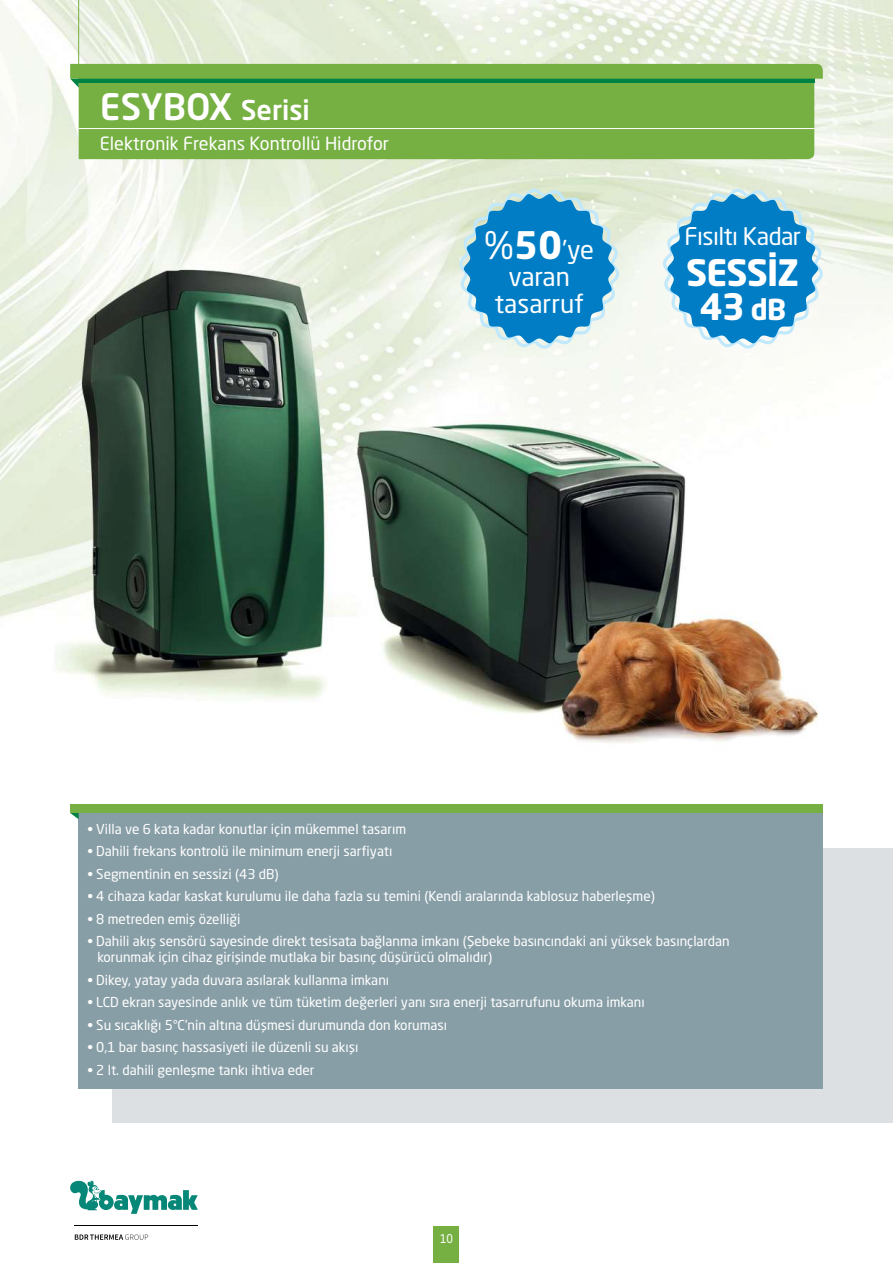
<style>
.page{position:relative;width:893px;height:1263px;background:#fff}
.page>*{position:absolute;margin:0;border:0;box-sizing:border-box;transform-origin:0 0}
.t1{font:500 36px "Neo Sans W1 G";color:#fff}
.t2{font:700 36px/34.5px "Neo Sans W1 G";letter-spacing:-.025em;color:#fff;text-align:center}
.t3{font:25.5px/27px "Neo Sans W1 G";color:#fff;text-align:center}
.t4{font:24px "Neo Sans W1 G";letter-spacing:-.025em;color:#fff}
.t5{font:18px "Neo Sans W1 G";color:#fff}
.t6{font:13.5px/16.2px "Neo Sans W1 G";color:#fff}
.t7{font:12px "Neo Sans W1 G";color:#fff;scale:.9 1}
.s1{font-size:27px}
.s2{font-size:37.5px}
.s3{font-weight:700;font-size:37.5px}
.s4{font-size:28.5px}
</style>
<div class="page">
<img style="left:0;top:0;width:893px;height:1263px">
<hr style="left:78px;top:0;width:1px;height:67px;background:#76b043">
<div style="left:79px;top:88px;width:735px;height:71px;background:#76b043"></div>
<svg style="left:70px;top:64px;width:753px;height:24px;background:#61a844"></svg>
<hr style="left:79px;top:128px;width:735px;height:1px;background:#fff">
<div style="left:113px;top:848px;width:780px;height:275px;background:#dce0e2"></div>
<div style="left:79px;top:813px;width:744px;height:276px;background:#889ea6"></div>
<svg style="left:70px;top:804px;width:753px;height:15px"></svg>
<svg style="left:663px;top:189px;width:160px;height:160px"></svg>
<svg style="left:459px;top:189px;width:160px;height:160px;background:#50a5d0"></svg>
<div style="left:434px;top:1226px;width:25px;height:37px;background:#76b043"></div>
<svg style="left:70px;top:1181px;width:128px;height:33px"></svg>
<hr style="left:74px;top:1225px;width:124px;height:1px;background:#000">
<svg style="left:75px;top:1234px;width:73px;height:6px"></svg>
<h1 class="t1" style="left:100px;top:84px;width:211px">ESYBOX <span class="s1">Serisi</span></h1>
<h3 class="t5" style="left:100px;top:132px;width:291px">Elektronik Frekans Kontrollü Hidrofor</h3>
<h2 class="t3" style="left:484px;top:236px;width:111px"><span class="s2">%</span><span class="s3">50</span>’ye varan tasarruf</h2>
<h3 class="t4" style="left:684px;top:222px;width:118px">Fısıltı Kadar</h3>
<h1 class="t2" style="left:686px;top:254px;width:115px">SESSİZ<br>43 <span class="s4">dB</span></h1>
<p class="t6" style="left:87px;top:820px;width:320px">• Villa ve 6 kata kadar konutlar için mükemmel tasarım</p>
<p class="t6" style="left:87px;top:843px;width:307px">• Dahili frekans kontrolü ile minimum enerji sarfiyatı</p>
<p class="t6" style="left:87px;top:865px;width:193px">• Segmentinin en sessizi (43 dB)</p>
<p class="t6" style="left:87px;top:888px;width:569px">• 4 cihaza kadar kaskat kurulumu ile daha fazla su temini (Kendi aralarında kablosuz haberleşme)</p>
<p class="t6" style="left:87px;top:910px;width:155px">• 8 metreden emiş özelliği</p>
<p class="t6" style="left:97px;top:933px;width:634px;text-indent:-10px">• Dahili akış sensörü sayesinde direkt tesisata bağlanma imkanı (Şebeke basıncındaki ani yüksek basınçlardan korunmak için cihaz girişinde mutlaka bir basınç düşürücü olmalıdır)</p>
<p class="t6" style="left:87px;top:971px;width:303px">• Dikey, yatay yada duvara asılarak kullanma imkanı</p>
<p class="t6" style="left:87px;top:994px;width:559px">• LCD ekran sayesinde anlık ve tüm tüketim değerleri yanı sıra enerji tasarrufunu okuma imkanı</p>
<p class="t6" style="left:87px;top:1016px;width:361px">• Su sıcaklığı 5°C’nin altına düşmesi durumunda don koruması</p>
<p class="t6" style="left:87px;top:1039px;width:273px">• 0,1 bar basınç hassasiyeti ile düzenli su akışı</p>
<p class="t6" style="left:87px;top:1061px;width:229px">• 2 lt. dahili genleşme tankı ihtiva eder</p>
<p class="t7" style="left:440px;top:1231px;width:16px">10</p>
</div>
